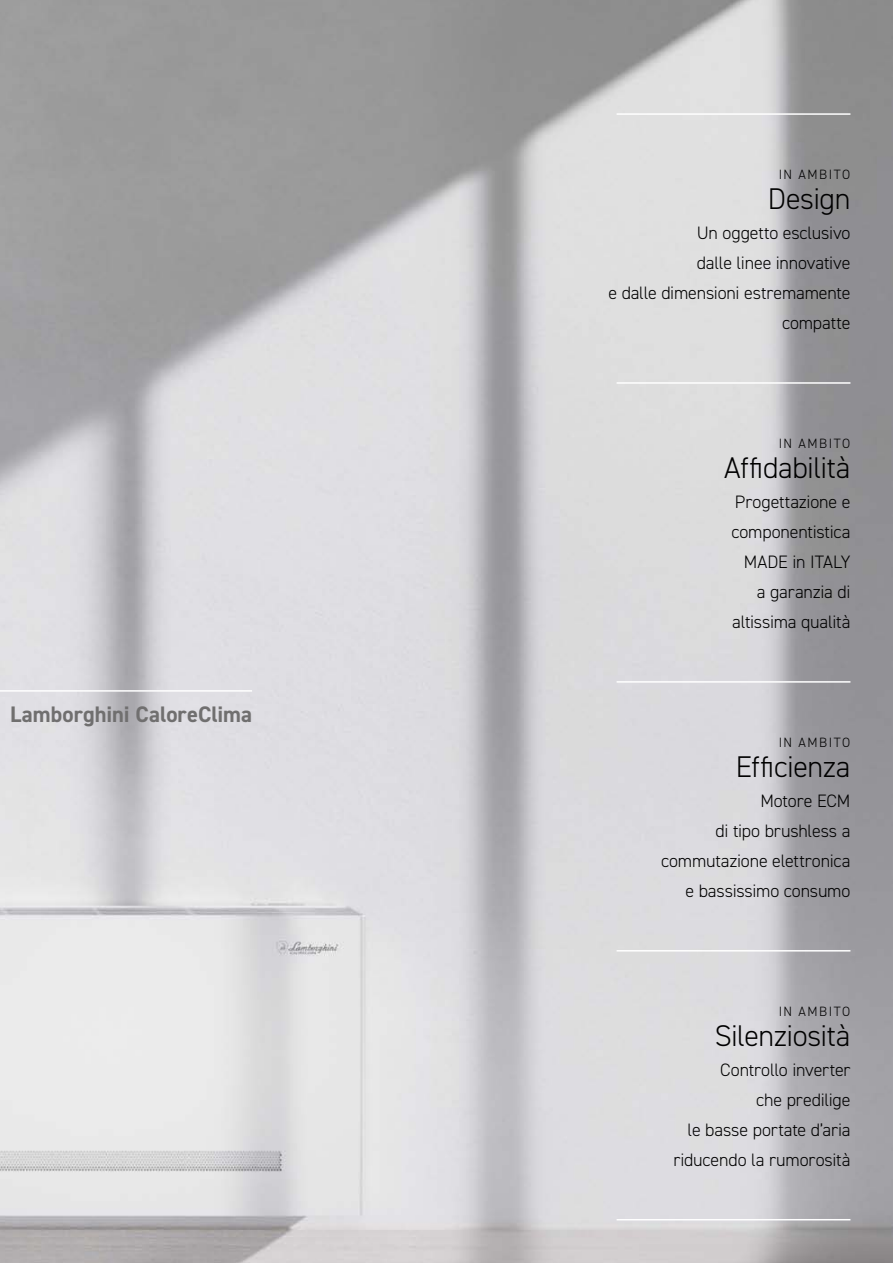
<style>
.page{position:relative;width:893px;height:1263px;background:#fff}
.page>*{position:absolute;margin:0;border:0;box-sizing:border-box;transform-origin:0 0}
.t1{font:300 30px "DIN2014";letter-spacing:-.015em;color:#000}
.t2{font:700 22.5px "DIN2014";color:#706f6f}
.t3{font:300 18px/30px "DIN2014";letter-spacing:-.01em;color:#000;text-align:right}
.t4{font:300 13.5px "DIN2014";letter-spacing:.11em;color:#000}
</style>
<div class="page">
<p class="t2" style="left:10px;top:699px;width:244px">Lamborghini CaloreClima</p>
<p class="t4" style="left:779px;top:166px;width:73px">IN AMBITO</p>
<h1 class="t1" style="left:768px;top:180px;width:84px">Design</h1>
<p class="t3" style="left:608px;top:218px;width:243px">Un oggetto esclusivo<br>dalle linee innovative<br>e dalle dimensioni estremamente compatte</p>
<p class="t4" style="left:779px;top:435px;width:73px">IN AMBITO</p>
<h1 class="t1" style="left:724px;top:449px;width:128px">Affidabilità</h1>
<p class="t3" style="left:731px;top:486px;width:121px">Progettazione e componentistica<br>MADE in ITALY a garanzia di altissima qualità</p>
<p class="t4" style="left:779px;top:734px;width:73px">IN AMBITO</p>
<h1 class="t1" style="left:736px;top:748px;width:116px">Efficienza</h1>
<p class="t3" style="left:661px;top:785px;width:191px">Motore ECM<br>di tipo brushless a commutazione elettronica e bassissimo consumo</p>
<p class="t4" style="left:779px;top:1003px;width:73px">IN AMBITO</p>
<h1 class="t1" style="left:715px;top:1017px;width:137px">Silenziosità</h1>
<p class="t3" style="left:673px;top:1054px;width:179px">Controllo inverter<br>che predilige<br>le basse portate d’aria riducendo la rumorosità</p>
</div>
